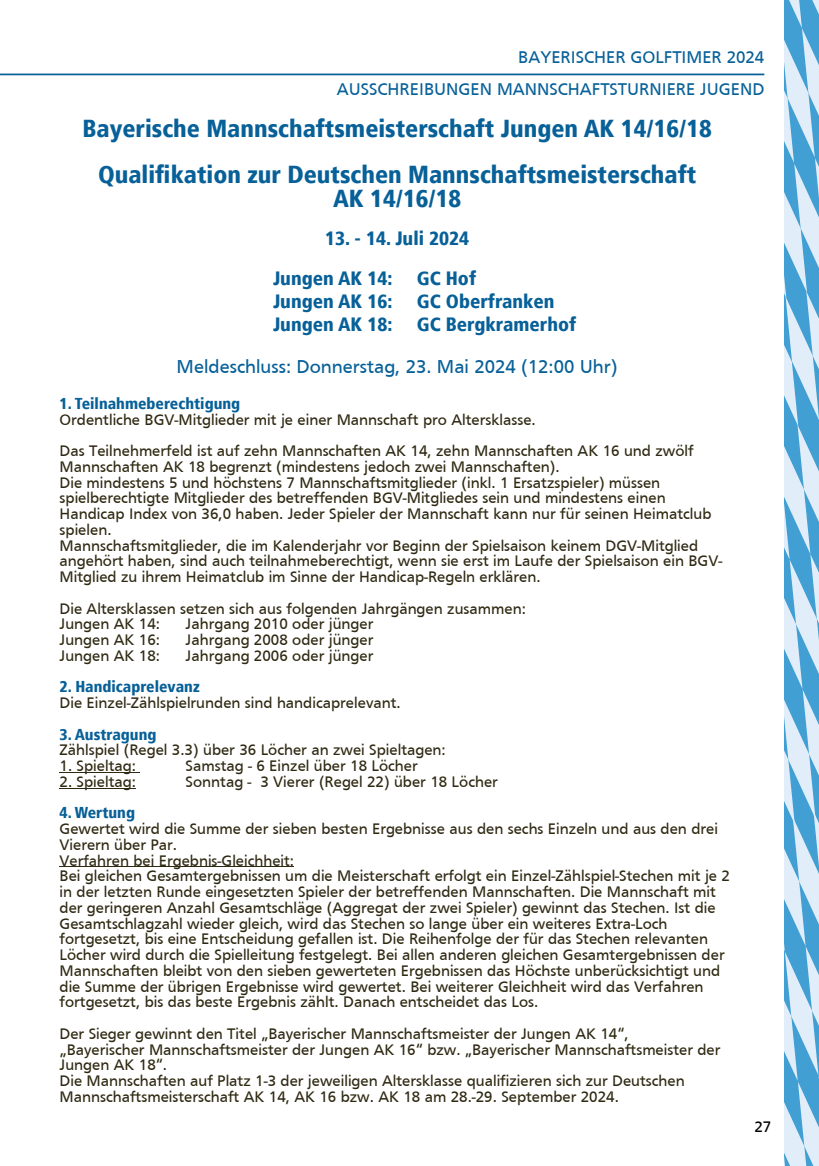
<style>
.page{position:relative;width:819px;height:1166px;background:#fff}
.page>*{position:absolute;margin:0;border:0;box-sizing:border-box;transform-origin:0 0}
.t1{font:900 condensed 24.5px/45.5px "Frutiger";color:#076098;text-align:center}
.t2{font:900 condensed 19.25px/40.2px "Frutiger";color:#076098}
.t3{font:19.25px "Frutiger";color:#076098}
.t4{font:17.5px/31.8px "Frutiger";color:#076098;text-align:right}
.t5{font:15.75px/15.8px "Frutiger";color:#2f2912}
.t6{font:900 condensed 15.75px "Frutiger";color:#076098}
.t7{font:15.75px "Frutiger";color:#000}
</style>
<div class="page">
<hr style="left:0;top:74px;width:764px;height:1px;background:#076098">
<svg style="left:784px;top:0;width:35px;height:1166px;background:#91c6e6"></svg>
<hr style="left:60px;top:772px;width:80px;height:1px;background:#2f2912">
<hr style="left:60px;top:787px;width:76px;height:1px;background:#2f2912">
<hr style="left:60px;top:866px;width:234px;height:1px;background:#2f2912">
<p class="t4" style="left:337px;top:43px;width:429px">BAYERISCHER GOLFTIMER 2024<br>AUSSCHREIBUNGEN MANNSCHAFTSTURNIERE JUGEND</p>
<h1 class="t1" style="left:82px;top:106px;width:631px">Bayerische Mannschaftsmeisterschaft Jungen AK 14/16/18<br>Qualifikation zur Deutschen Mannschaftsmeisterschaft</h1>
<h1 class="t1" style="left:333px;top:176px;width:130px">AK 14/16/18</h1>
<p class="t2" style="left:273px;top:218px;width:198px;text-indent:52px">13. - 14. Juli 2024<br>Jungen AK 14:</p>
<p class="t2" style="left:417px;top:258px;width:61px">GC Hof</p>
<p class="t2" style="left:273px;top:281px;width:121px">Jungen AK 16:</p>
<p class="t2" style="left:417px;top:281px;width:139px">GC Oberfranken</p>
<p class="t2" style="left:273px;top:304px;width:121px">Jungen AK 18:</p>
<p class="t2" style="left:417px;top:304px;width:161px">GC Bergkramerhof</p>
<p class="t3" style="left:177px;top:359px;width:442px">Meldeschluss: Donnerstag, 23. Mai 2024 (12:00 Uhr)</p>
<p class="t6" style="left:60px;top:394px;width:182px">1. Teilnahmeberechtigung</p>
<p class="t5" style="left:60px;top:405px;width:635px;line-height:31.5px">Ordentliche BGV-Mitglieder mit je einer Mannschaft pro Altersklasse.<br>Das Teilnehmerfeld ist auf zehn Mannschaften AK 14, zehn Mannschaften AK 16 und zwölf</p>
<p class="t5" style="left:60px;top:460px;width:664px">Mannschaften AK 18 begrenzt (mindestens jedoch zwei Mannschaften).<br>Die mindestens 5 und höchstens 7 Mannschaftsmitglieder (inkl. 1 Ersatzspieler) müssen spielberechtigte Mitglieder des betreffenden BGV-Mitgliedes sein und mindestens einen Handicap Index von 36,0 haben. Jeder Spieler der Mannschaft kann nur für seinen Heimatclub spielen.<br>Mannschaftsmitglieder, die im Kalenderjahr vor Beginn der Spielsaison keinem DGV-Mitglied angehört haben, sind auch teilnahmeberechtigt, wenn sie erst im Laufe der Spielsaison ein BGV-Mitglied zu ihrem Heimatclub im Sinne der Handicap-Regeln erklären.</p>
<p class="t5" style="left:60px;top:602px;width:468px">Die Altersklassen setzen sich aus folgenden Jahrgängen zusammen:<br>Jungen AK 14:</p>
<p class="t5" style="left:186px;top:617px;width:189px">Jahrgang 2010 oder jünger</p>
<p class="t5" style="left:60px;top:633px;width:102px">Jungen AK 16:</p>
<p class="t5" style="left:186px;top:633px;width:189px">Jahrgang 2008 oder jünger</p>
<p class="t5" style="left:60px;top:649px;width:102px">Jungen AK 18:</p>
<p class="t5" style="left:186px;top:649px;width:189px">Jahrgang 2006 oder jünger</p>
<p class="t6" style="left:60px;top:678px;width:142px">2. Handicaprelevanz</p>
<p class="t5" style="left:60px;top:696px;width:343px">Die Einzel-Zählspielrunden sind handicaprelevant.</p>
<p class="t6" style="left:60px;top:725px;width:98px">3. Austragung</p>
<p class="t5" style="left:60px;top:743px;width:388px">Zählspiel (Regel 3.3) über 36 Löcher an zwei Spieltagen:</p>
<p class="t5" style="left:60px;top:759px;width:78px">1. Spieltag:</p>
<p class="t5" style="left:186px;top:759px;width:234px">Samstag - 6 Einzel über 18 Löcher</p>
<p class="t5" style="left:60px;top:775px;width:78px">2. Spieltag:</p>
<p class="t5" style="left:186px;top:775px;width:314px">Sonntag - 3 Vierer (Regel 22) über 18 Löcher</p>
<p class="t6" style="left:60px;top:804px;width:77px">4. Wertung</p>
<p class="t5" style="left:60px;top:822px;width:672px">Gewertet wird die Summe der sieben besten Ergebnisse aus den sechs Einzeln und aus den drei Vierern über Par.<br>Verfahren bei Ergebnis-Gleichheit:<br>Bei gleichen Gesamtergebnissen um die Meisterschaft erfolgt ein Einzel-Zählspiel-Stechen mit je 2 in der letzten Runde eingesetzten Spieler der betreffenden Mannschaften. Die Mannschaft mit der geringeren Anzahl Gesamtschläge (Aggregat der zwei Spieler) gewinnt das Stechen. Ist die Gesamtschlagzahl wieder gleich, wird das Stechen so lange über ein weiteres Extra-Loch fortgesetzt, bis eine Entscheidung gefallen ist. Die Reihenfolge der für das Stechen relevanten Löcher wird durch die Spielleitung festgelegt. Bei allen anderen gleichen Gesamtergebnissen der Mannschaften bleibt von den sieben gewerteten Ergebnissen das Höchste unberücksichtigt und die Summe der übrigen Ergebnisse wird gewertet. Bei weiterer Gleichheit wird das Verfahren fortgesetzt, bis das beste Ergebnis zählt. Danach entscheidet das Los.</p>
<p class="t5" style="left:60px;top:1027px;width:662px">Der Sieger gewinnt den Titel „Bayerischer Mannschaftsmeister der Jungen AK 14“,<br>„Bayerischer Mannschaftsmeister der Jungen AK 16“ bzw. „Bayerischer Mannschaftsmeister der Jungen AK 18“.<br>Die Mannschaften auf Platz 1-3 der jeweiligen Altersklasse qualifizieren sich zur Deutschen Mannschaftsmeisterschaft AK 14, AK 16 bzw. AK 18 am 28.-29. September 2024.</p>
<p class="t7" style="left:754px;top:1120px;width:18px">27</p>
</div>
